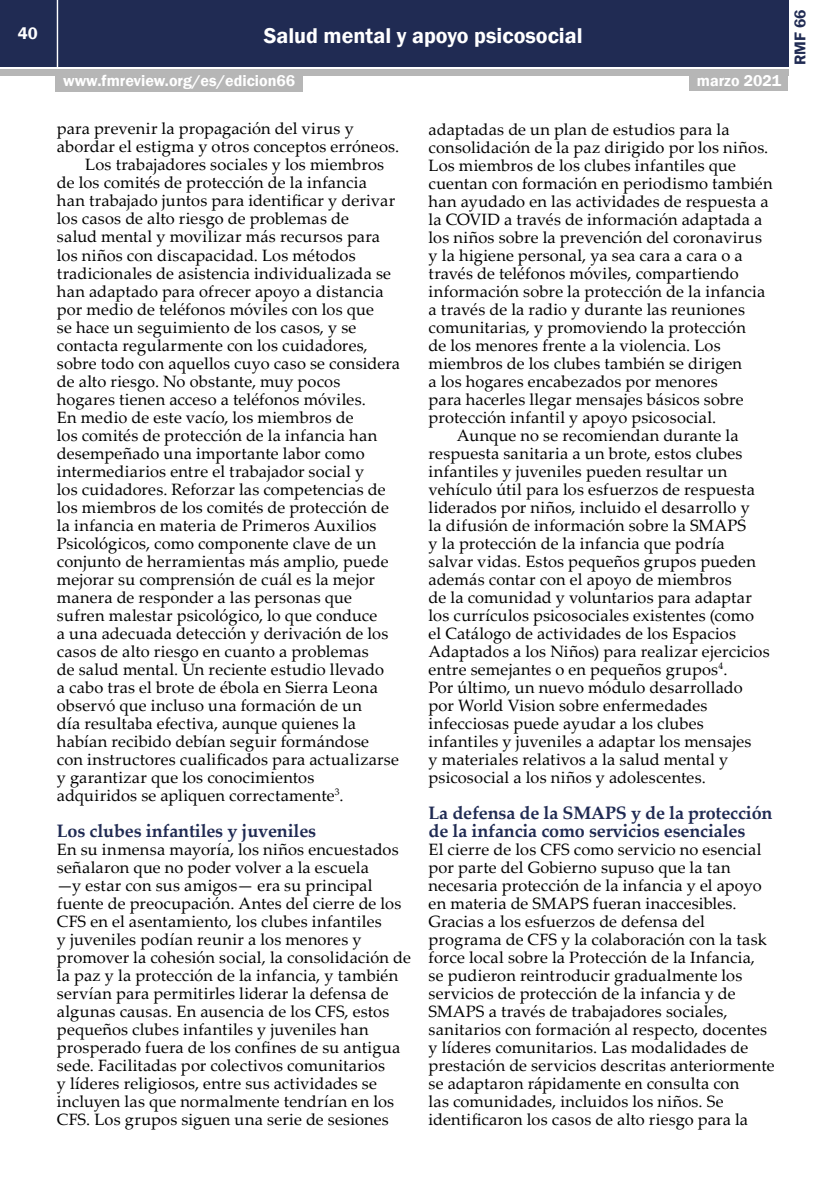
<style>
.page{position:relative;width:840px;height:1191px;background:#fff}
.page>*{position:absolute;margin:0;border:0;box-sizing:border-box;transform-origin:0 0}
.t1{font:600 22px "Franklin Gothic";color:#fff}
.t2{font:700 18px/18px "Palatino Linotype";letter-spacing:-.01em;color:#202b53}
.t3{font:600 17px "Franklin Gothic";color:#fff}
.t4{font:16.4px/18px "Palatino Linotype";letter-spacing:.01em;color:#000}
.t5{font:600 16px "Franklin Gothic";color:#fff}
.t6{font:600 16px "Franklin Gothic";color:#202b53}
</style>
<div class="page">
<div style="left:0;top:0;width:787px;height:66px;background:#202b53"></div>
<div style="left:0;top:69px;width:787px;height:6px;background:#b6b6b6"></div>
<hr style="left:57px;top:0;width:1px;height:67px;background:#fff">
<div style="left:689px;top:73px;width:98px;height:18px;background:#b6b6b6"></div>
<div style="left:55px;top:74px;width:248px;height:18px;background:#b6b6b6"></div>
<p class="t3" style="left:18px;top:23px;width:21px">40</p>
<h1 class="t1" style="left:263px;top:22px;width:320px">Salud mental y apoyo psicosocial</h1>
<p class="t5" style="left:63px;top:71px;width:233px">www.fmreview.org/es/edicion66</p>
<p class="t5" style="left:696px;top:71px;width:86px">marzo 2021</p>
<p class="t4" style="left:57px;top:119px;width:298px">para prevenir la propagación del virus y</p>
<p class="t4" style="left:57px;top:137px;width:344px">abordar el estigma y otros conceptos erróneos.</p>
<p class="t4" style="left:85px;top:155px;width:300px">Los trabajadores sociales y los miembros</p>
<p class="t4" style="left:57px;top:173px;width:311px">de los comités de protección de la infancia</p>
<p class="t4" style="left:57px;top:191px;width:339px">han trabajado juntos para identificar y derivar</p>
<p class="t4" style="left:57px;top:209px;width:293px">los casos de alto riesgo de problemas de</p>
<p class="t4" style="left:57px;top:227px;width:324px">salud mental y movilizar más recursos para</p>
<p class="t4" style="left:57px;top:245px;width:300px">los niños con discapacidad. Los métodos</p>
<p class="t4" style="left:57px;top:263px;width:335px">tradicionales de asistencia individualizada se</p>
<p class="t4" style="left:57px;top:281px;width:328px">han adaptado para ofrecer apoyo a distancia</p>
<p class="t4" style="left:57px;top:299px;width:318px">por medio de teléfonos móviles con los que</p>
<p class="t4" style="left:57px;top:317px;width:301px">se hace un seguimiento de los casos, y se</p>
<p class="t4" style="left:57px;top:335px;width:312px">contacta regularmente con los cuidadores,</p>
<p class="t4" style="left:57px;top:353px;width:344px">sobre todo con aquellos cuyo caso se considera</p>
<p class="t4" style="left:57px;top:371px;width:285px">de alto riesgo. No obstante, muy pocos</p>
<p class="t4" style="left:57px;top:389px;width:310px">hogares tienen acceso a teléfonos móviles.</p>
<p class="t4" style="left:57px;top:407px;width:298px">En medio de este vacío, los miembros de</p>
<p class="t4" style="left:57px;top:425px;width:322px">los comités de protección de la infancia han</p>
<p class="t4" style="left:57px;top:443px;width:309px">desempeñado una importante labor como</p>
<p class="t4" style="left:57px;top:461px;width:309px">intermediarios entre el trabajador social y</p>
<p class="t4" style="left:57px;top:479px;width:330px">los cuidadores. Reforzar las competencias de</p>
<p class="t4" style="left:57px;top:497px;width:333px">los miembros de los comités de protección de</p>
<p class="t4" style="left:57px;top:515px;width:321px">la infancia en materia de Primeros Auxilios</p>
<p class="t4" style="left:57px;top:533px;width:321px">Psicológicos, como componente clave de un</p>
<p class="t4" style="left:57px;top:551px;width:333px">conjunto de herramientas más amplio, puede</p>
<p class="t4" style="left:57px;top:569px;width:319px">mejorar su comprensión de cuál es la mejor</p>
<p class="t4" style="left:57px;top:587px;width:296px">manera de responder a las personas que</p>
<p class="t4" style="left:57px;top:605px;width:322px">sufren malestar psicológico, lo que conduce</p>
<p class="t4" style="left:57px;top:623px;width:333px">a una adecuada detección y derivación de los</p>
<p class="t4" style="left:57px;top:641px;width:313px">casos de alto riesgo en cuanto a problemas</p>
<p class="t4" style="left:57px;top:659px;width:328px">de salud mental. Un reciente estudio llevado</p>
<p class="t4" style="left:57px;top:677px;width:322px">a cabo tras el brote de ébola en Sierra Leona</p>
<p class="t4" style="left:57px;top:695px;width:306px">observó que incluso una formación de un</p>
<p class="t4" style="left:57px;top:713px;width:300px">día resultaba efectiva, aunque quienes la</p>
<p class="t4" style="left:57px;top:731px;width:313px">habían recibido debían seguir formándose</p>
<p class="t4" style="left:57px;top:749px;width:343px">con instructores cualificados para actualizarse</p>
<p class="t4" style="left:57px;top:767px;width:259px">y garantizar que los conocimientos</p>
<p class="t4" style="left:57px;top:785px;width:288px">adquiridos se apliquen correctamente<sup>3</sup>.</p>
<p class="t2" style="left:57px;top:821px;width:261px">Los clubes infantiles y juveniles</p>
<p class="t4" style="left:57px;top:839px;width:355px">En su inmensa mayoría, los niños encuestados señalaron que no poder volver a la escuela<br>—y estar con sus amigos— era su principal fuente de preocupación. Antes del cierre de los CFS en el asentamiento, los clubes infantiles<br>y juveniles podían reunir a los menores y promover la cohesión social, la consolidación de la paz y la protección de la infancia, y también servían para permitirles liderar la defensa de algunas causas. En ausencia de los CFS, estos pequeños clubes infantiles y juveniles han prosperado fuera de los confines de su antigua sede. Facilitadas por colectivos comunitarios<br>y líderes religiosos, entre sus actividades se incluyen las que normalmente tendrían en los CFS. Los grupos siguen una serie de sesiones</p>
<p class="t4" style="left:428px;top:119px;width:302px">adaptadas de un plan de estudios para la</p>
<p class="t4" style="left:428px;top:137px;width:341px">consolidación de la paz dirigido por los niños.</p>
<p class="t4" style="left:428px;top:155px;width:309px">Los miembros de los clubes infantiles que</p>
<p class="t4" style="left:428px;top:173px;width:345px">cuentan con formación en periodismo también</p>
<p class="t4" style="left:428px;top:191px;width:341px">han ayudado en las actividades de respuesta a</p>
<p class="t4" style="left:428px;top:209px;width:335px">la COVID a través de información adaptada a</p>
<p class="t4" style="left:428px;top:227px;width:335px">los niños sobre la prevención del coronavirus</p>
<p class="t4" style="left:428px;top:245px;width:315px">y la higiene personal, ya sea cara a cara o a</p>
<p class="t4" style="left:428px;top:263px;width:312px">través de teléfonos móviles, compartiendo</p>
<p class="t4" style="left:428px;top:281px;width:338px">información sobre la protección de la infancia</p>
<p class="t4" style="left:428px;top:299px;width:318px">a través de la radio y durante las reuniones</p>
<p class="t4" style="left:428px;top:317px;width:319px">comunitarias, y promoviendo la protección</p>
<p class="t4" style="left:428px;top:335px;width:293px">de los menores frente a la violencia. Los</p>
<p class="t4" style="left:428px;top:353px;width:315px">miembros de los clubes también se dirigen</p>
<p class="t4" style="left:428px;top:371px;width:291px">a los hogares encabezados por menores</p>
<p class="t4" style="left:428px;top:389px;width:316px">para hacerles llegar mensajes básicos sobre</p>
<p class="t4" style="left:428px;top:407px;width:289px">protección infantil y apoyo psicosocial.</p>
<p class="t4" style="left:456px;top:425px;width:283px">Aunque no se recomiendan durante la</p>
<p class="t4" style="left:428px;top:443px;width:315px">respuesta sanitaria a un brote, estos clubes</p>
<p class="t4" style="left:428px;top:461px;width:300px">infantiles y juveniles pueden resultar un</p>
<p class="t4" style="left:428px;top:479px;width:328px">vehículo útil para los esfuerzos de respuesta</p>
<p class="t4" style="left:428px;top:497px;width:322px">liderados por niños, incluido el desarrollo y</p>
<p class="t4" style="left:428px;top:515px;width:319px">la difusión de información sobre la SMAPS</p>
<p class="t4" style="left:428px;top:533px;width:297px">y la protección de la infancia que podría</p>
<p class="t4" style="left:428px;top:551px;width:328px">salvar vidas. Estos pequeños grupos pueden</p>
<p class="t4" style="left:428px;top:569px;width:304px">además contar con el apoyo de miembros</p>
<p class="t4" style="left:428px;top:587px;width:325px">de la comunidad y voluntarios para adaptar</p>
<p class="t4" style="left:428px;top:605px;width:327px">los currículos psicosociales existentes (como</p>
<p class="t4" style="left:428px;top:623px;width:309px">el Catálogo de actividades de los Espacios</p>
<p class="t4" style="left:428px;top:641px;width:342px">Adaptados a los Niños) para realizar ejercicios</p>
<p class="t4" style="left:428px;top:659px;width:300px">entre semejantes o en pequeños grupos<sup>4</sup>.</p>
<p class="t4" style="left:428px;top:677px;width:315px">Por último, un nuevo módulo desarrollado</p>
<p class="t4" style="left:428px;top:695px;width:280px">por World Vision sobre enfermedades</p>
<p class="t4" style="left:428px;top:713px;width:276px">infecciosas puede ayudar a los clubes</p>
<p class="t4" style="left:428px;top:731px;width:324px">infantiles y juveniles a adaptar los mensajes</p>
<p class="t4" style="left:428px;top:749px;width:301px">y materiales relativos a la salud mental y</p>
<p class="t4" style="left:428px;top:767px;width:278px">psicosocial a los niños y adolescentes.</p>
<p class="t2" style="left:428px;top:803px;width:345px">La defensa de la SMAPS y de la protección de la infancia como servicios esenciales</p>
<p class="t4" style="left:428px;top:839px;width:347px">El cierre de los CFS como servicio no esencial por parte del Gobierno supuso que la tan necesaria protección de la infancia y el apoyo en materia de SMAPS fueran inaccesibles.<br>Gracias a los esfuerzos de defensa del programa de CFS y la colaboración con la task force local sobre la Protección de la Infancia,<br>se pudieron reintroducir gradualmente los servicios de protección de la infancia y de SMAPS a través de trabajadores sociales, sanitarios con formación al respecto, docentes y líderes comunitarios. Las modalidades de prestación de servicios descritas anteriormente se adaptaron rápidamente en consulta con<br>las comunidades, incluidos los niños. Se identificaron los casos de alto riesgo para la</p>
<p class="t6" style="left:789px;top:65px;width:57px;rotate:-90deg">RMF 66</p>
</div>
